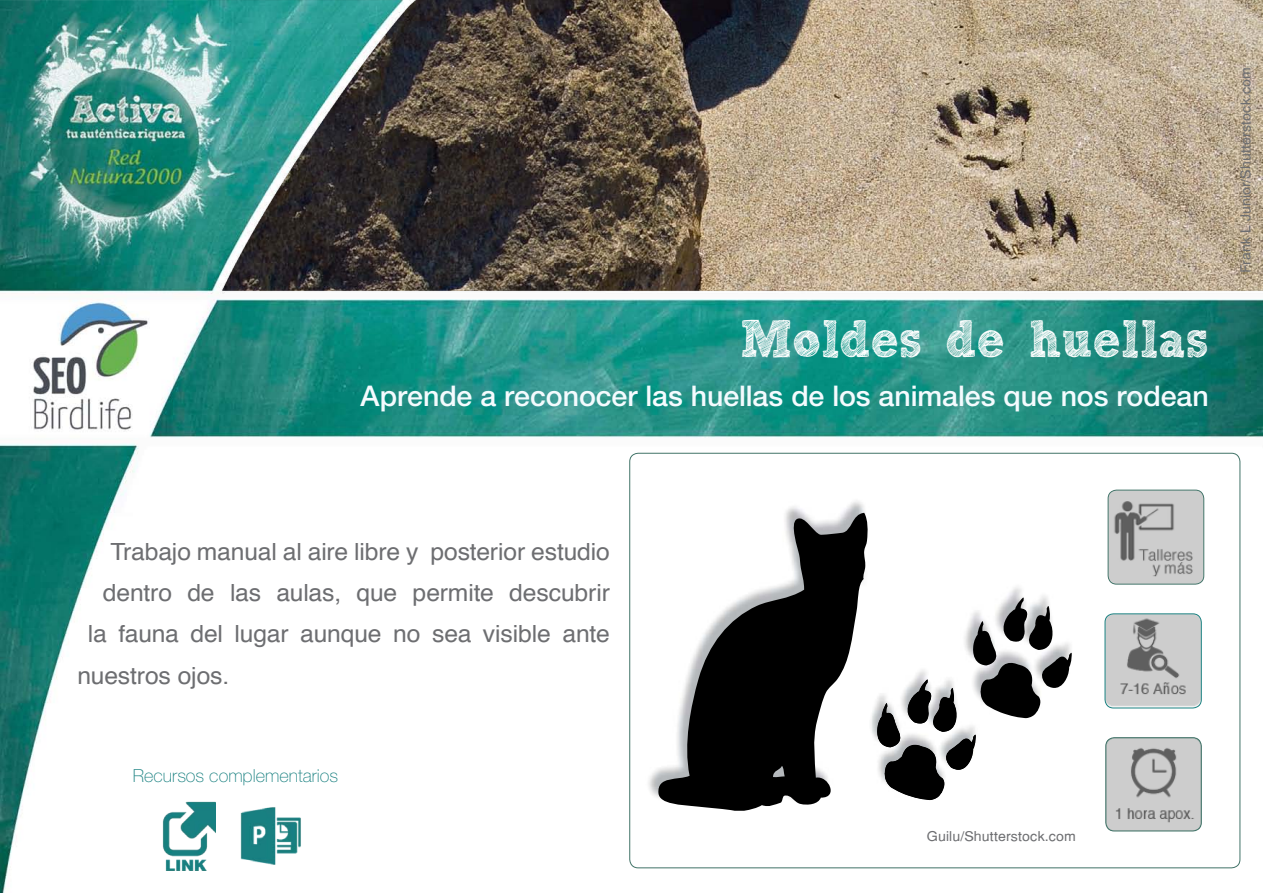
<style>
.page{position:relative;width:1263px;height:893px;background:#fff}
.page>*{position:absolute;margin:0;border:0;box-sizing:border-box;transform-origin:0 0}
.t1{font:700 52.5px "freeversion Sketch Block";color:#fff;scale:.9 1}
.t2{font:500 28.5px "Helvetica Neue";letter-spacing:-.005em;color:#f4fbfe}
.t3{font:23.7px "Helvetica";letter-spacing:-.005em;color:#6d6e71;scale:1.04 1}
.t4{font:100 18px "Helvetica Neue";color:#188080}
.t5{font:13.5px "Helvetica";letter-spacing:.01em;color:#6d6e71;scale:1.04 1}
</style>
<div class="page">
<img style="left:0;top:0;width:1263px;height:893px">
<img style="left:1106px;top:738px;width:95px;height:93px">
<div style="left:1105px;top:737px;width:97px;height:94px;border:1px solid #417368;border-radius:9px"></div>
<img style="left:1108px;top:490px;width:96px;height:94px">
<div style="left:1108px;top:490px;width:96px;height:94px;border:1px solid #417368;border-radius:9px"></div>
<img style="left:154px;top:801px;width:62px;height:71px">
<img style="left:234px;top:802px;width:78px;height:70px">
<img style="left:1105px;top:614px;width:96px;height:94px">
<div style="left:1105px;top:613px;width:97px;height:95px;border:1px solid #188080;border-radius:9px"></div>
<div style="left:643px;top:490px;width:433px;height:341px;background:#fff"></div>
<img style="left:648px;top:501px;width:217px;height:296px">
<svg style="left:657px;top:513px;width:211px;height:298px;fill:#000"></svg>
<img style="left:866px;top:665px;width:8px;height:135px">
<svg style="left:874px;top:596px;width:198px;height:204px"></svg>
<h1 class="t1" style="left:740px;top:319px;width:522px">Moldes de huellas</h1>
<p class="t2" style="left:361px;top:379px;width:850px">Aprende a reconocer las huellas de los animales que nos rodean</p>
<p class="t5" style="left:1237px;top:273px;width:199px;rotate:-90deg">Frank L Junior/Shutterstock.com</p>
<p class="t3" style="left:110px;top:536px;width:482px">Trabajo manual al aire libre y posterior estudio</p>
<p class="t3" style="left:103px;top:578px;width:489px">dentro de las aulas, que permite descubrir</p>
<p class="t3" style="left:88px;top:619px;width:503px">la fauna del lugar aunque no sea visible ante</p>
<p class="t3" style="left:77px;top:660px;width:147px">nuestros ojos.</p>
<p class="t4" style="left:133px;top:765px;width:207px">Recursos complementarios</p>
<p class="t5" style="left:927px;top:828px;width:145px">Guilu/Shutterstock.com</p>
</div>
